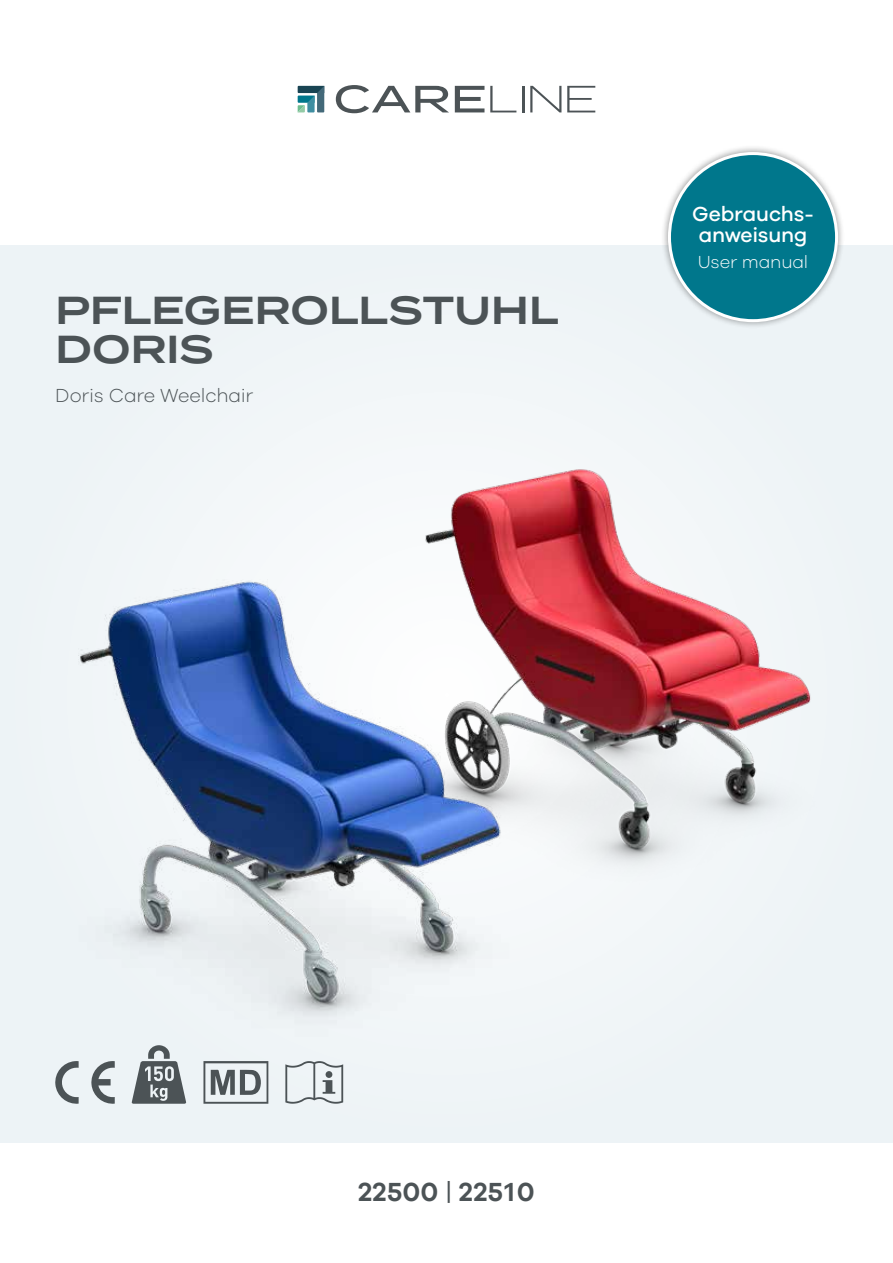
<style>
.page{position:relative;width:893px;height:1263px;background:#fff}
.page>*{position:absolute;margin:0;border:0;box-sizing:border-box;transform-origin:0 0}
.t1{font:600 39px/39px "Termina";letter-spacing:-.01em;color:#4c5356}
.t2{font:600 27px "Galano";letter-spacing:.015em;color:#4c5356}
.t3{font:500 21px/21px "Galano";letter-spacing:-.01em;color:#fff;text-align:center}
.t4{font:300 19.5px "Galano";letter-spacing:-.01em;color:#4c5356}
.t5{font:300 18px "Galano";letter-spacing:-.01em;color:#fff}
.s1{font-weight:400}
</style>
<div class="page">
<div style="left:0;top:246px;width:893px;height:897px;background:#edf3f6"></div>
<svg style="left:336px;top:85px;width:113px;height:28px"></svg>
<svg style="left:455px;top:86px;width:29px;height:26px"></svg>
<svg style="left:490px;top:86px;width:26px;height:26px"></svg>
<hr style="left:522px;top:86px;width:2px;height:26px;background:#4c5356">
<svg style="left:530px;top:86px;width:31px;height:26px"></svg>
<svg style="left:567px;top:86px;width:28px;height:26px"></svg>
<svg style="left:298px;top:86px;width:26px;height:26px"></svg>
<svg style="left:132px;top:1045px;width:54px;height:59px"></svg>
<img style="left:367px;top:469px;width:444px;height:392px">
<img style="left:78px;top:538px;width:498px;height:477px">
<svg style="left:55px;top:1061px;width:24px;height:43px"></svg>
<svg style="left:91px;top:1061px;width:24px;height:43px"></svg>
<svg style="left:285px;top:1061px;width:58px;height:43px"></svg>
<div style="left:325px;top:1071px;width:7px;height:7px;background:#4c5356;border-radius:50%"></div>
<svg style="left:203px;top:1061px;width:65px;height:43px"></svg>
<div style="left:661px;top:145px;width:184px;height:184px;background:#000;opacity:.4"></div>
<div style="left:669px;top:154px;width:167px;height:167px;background:#00778c;border-radius:50%"></div>
<p class="t1" style="left:55px;top:290px;width:505px">PFLEGEROLLSTUHL<br>DORIS</p>
<p class="t4" style="left:55px;top:383px;width:199px">Doris Care Weelchair</p>
<p class="t3" style="left:692px;top:203px;width:123px">Gebrauchs&shy;anweisung</p>
<p class="t5" style="left:698px;top:251px;width:112px">User manual</p>
<p class="t2" style="left:358px;top:1176px;width:178px">22500 <span class="s1">|</span> 22510</p>
</div>
